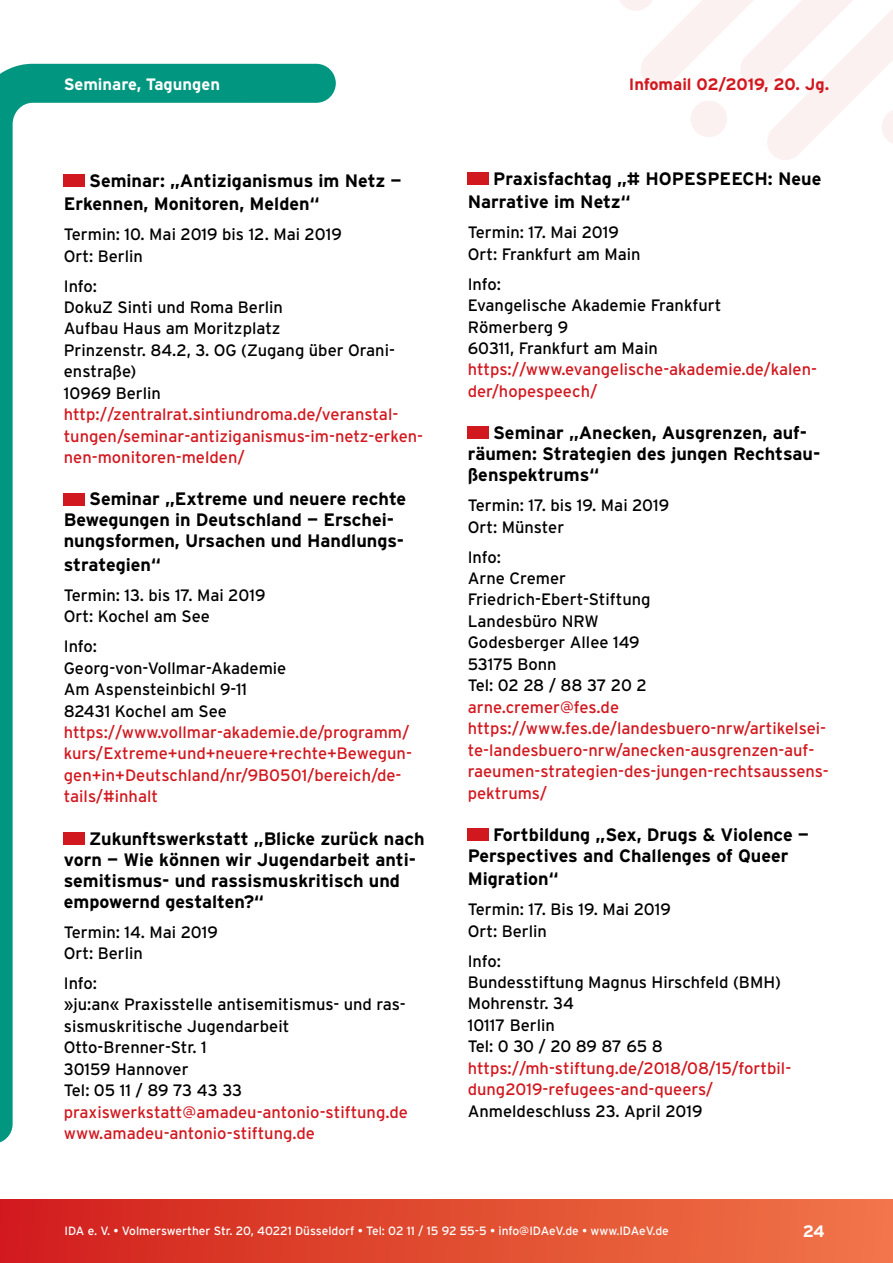
<style>
.page{position:relative;width:893px;height:1263px;background:#fff}
.page>*{position:absolute;margin:0;border:0;box-sizing:border-box;transform-origin:0 0}
.t1{font:700 18px/21px "Interstate";color:#000}
.t2{font:16.5px/21.5px "Interstate";color:#000}
.t3{font:16.5px/21.5px "Interstate";color:#d2181f}
.t4{font:700 16.5px "Interstate";color:#d2181f}
.t5{font:700 16.5px "Interstate";color:#fff}
.t6{font:12px "Interstate";color:#fff}
</style>
<div class="page">
<div style="left:0;top:1199px;width:893px;height:64px;background:linear-gradient(to right,#d11f1c,#f17748)"></div>
<svg style="left:620px;top:0;width:273px;height:160px"></svg>
<svg style="left:0;top:64px;width:336px;height:1079px"></svg>
<div style="left:64px;top:174px;width:21px;height:13px;background:#d2181f"></div>
<div style="left:64px;top:493px;width:21px;height:12px;background:#d2181f"></div>
<div style="left:64px;top:832px;width:21px;height:13px;background:#d2181f"></div>
<div style="left:468px;top:172px;width:21px;height:13px;background:#d2181f"></div>
<div style="left:468px;top:426px;width:21px;height:13px;background:#d2181f"></div>
<div style="left:468px;top:828px;width:21px;height:13px;background:#d2181f"></div>
<p class="t5" style="left:64px;top:74px;width:158px">Seminare, Tagungen</p>
<p class="t1" style="left:64px;top:169px;width:339px;line-height:23.4px;text-indent:26px">Seminar: „Antiziganismus im Netz —<br>Erkennen, Monitoren, Melden“</p>
<p class="t2" style="left:64px;top:223px;width:280px">Termin: 10. Mai 2019 bis 12. Mai 2019<br>Ort: Berlin</p>
<p class="t2" style="left:64px;top:275px;width:333px">Info:<br>DokuZ Sinti und Roma Berlin<br>Aufbau Haus am Moritzplatz<br>Prinzenstr. 84.2, 3. OG (Zugang über Orani&shy;enstraße)<br>10969 Berlin</p>
<p class="t3" style="left:64px;top:404px;width:361px">http://zentralrat.sintiundroma.de/veranstal&shy;tungen/seminar-antiziganismus-im-netz-erken&shy;nen-monitoren-melden/</p>
<p class="t1" style="left:64px;top:488px;width:344px;text-indent:26px">Seminar „Extreme und neuere rechte<br>Bewegungen in Deutschland — Erschei&shy;nungsformen, Ursachen und Handlungs-</p>
<p class="t1" style="left:64px;top:554px;width:99px">strategien“</p>
<p class="t2" style="left:64px;top:584px;width:203px">Termin: 13. bis 17. Mai 2019<br>Ort: Kochel am See</p>
<p class="t2" style="left:64px;top:635px;width:224px">Info:<br>Georg-von-Vollmar-Akademie<br>Am Aspensteinbichl 9-11<br>82431 Kochel am See</p>
<p class="t3" style="left:64px;top:721px;width:350px">https://www.vollmar-akademie.de/programm/ kurs/Extreme+und+neuere+rechte+Bewegun&shy;gen+in+Deutschland/nr/9B0501/bereich/de&shy;tails/#inhalt</p>
<p class="t1" style="left:64px;top:828px;width:362px;text-indent:26px">Zukunftswerkstatt „Blicke zurück nach vorn — Wie können wir Jugendarbeit anti&shy;semitismus- und rassismuskritisch und empowernd gestalten?“</p>
<p class="t2" style="left:64px;top:921px;width:156px">Termin: 14. Mai 2019<br>Ort: Berlin</p>
<p class="t2" style="left:64px;top:972px;width:343px">Info:<br>»ju:an« Praxisstelle antisemitismus- und ras&shy;sismuskritische Jugendarbeit<br>Otto-Brenner-Str. 1<br>30159 Hannover<br>Tel: 05 11 / 89 73 43 33</p>
<p class="t3" style="left:64px;top:1101px;width:346px">praxiswerkstatt@amadeu-antonio-stiftung.de www.amadeu-antonio-stiftung.de</p>
<p class="t4" style="left:629px;top:74px;width:202px">Infomail 02/2019, 20. Jg.</p>
<p class="t1" style="left:468px;top:167px;width:355px;line-height:23.4px;text-indent:26px">Praxisfachtag „# HOPESPEECH: Neue<br>Narrative im Netz“</p>
<p class="t2" style="left:468px;top:222px;width:174px">Termin: 17. Mai 2019<br>Ort: Frankfurt am Main</p>
<p class="t2" style="left:468px;top:273px;width:255px">Info:<br>Evangelische Akademie Frankfurt<br>Römerberg 9<br>60311, Frankfurt am Main</p>
<p class="t3" style="left:468px;top:359px;width:351px">https://www.evangelische-akademie.de/kalen&shy;der/hopespeech/</p>
<p class="t1" style="left:468px;top:422px;width:354px;text-indent:26px">Seminar „Anecken, Ausgrenzen, auf&shy;räumen: Strategien des jungen Rechtsau&shy;ßenspektrums“</p>
<p class="t2" style="left:468px;top:494px;width:203px">Termin: 17. bis 19. Mai 2019<br>Ort: Münster</p>
<p class="t2" style="left:468px;top:546px;width:184px">Info:<br>Arne Cremer<br>Friedrich-Ebert-Stiftung<br>Landesbüro NRW<br>Godesberger Allee 149<br>53175 Bonn<br>Tel: 02 28 / 88 37 20 2</p>
<p class="t3" style="left:468px;top:696px;width:363px">arne.cremer@fes.de https://www.fes.de/landesbuero-nrw/artikelsei&shy;te-landesbuero-nrw/anecken-ausgrenzen-auf&shy;raeumen-strategien-des-jungen-rechtsaussens&shy;pektrums/</p>
<p class="t1" style="left:468px;top:824px;width:343px;text-indent:26px">Fortbildung „Sex, Drugs &amp; Violence —<br>Perspectives and Challenges of Queer</p>
<p class="t1" style="left:468px;top:868px;width:92px">Migration“</p>
<p class="t2" style="left:468px;top:898px;width:205px">Termin: 17. Bis 19. Mai 2019<br>Ort: Berlin</p>
<p class="t2" style="left:468px;top:950px;width:315px">Info:<br>Bundesstiftung Magnus Hirschfeld (BMH)<br>Mohrenstr. 34<br>10117 Berlin<br>Tel: 0 30 / 20 89 87 65 8</p>
<p class="t3" style="left:468px;top:1057px;width:325px">https://mh-stiftung.de/2018/08/15/fortbil&shy;dung2019-refugees-and-queers/</p>
<p class="t2" style="left:468px;top:1100px;width:236px">Anmeldeschluss 23. April 2019</p>
<p class="t6" style="left:65px;top:1224px;width:606px">IDA e. V. • Volmerswerther Str. 20, 40221 Düsseldorf • Tel: 02 11 / 15 92 55-5 • info@IDAeV.de • www.IDAeV.de</p>
<p class="t5" style="left:803px;top:1222px;width:23px">24</p>
</div>
